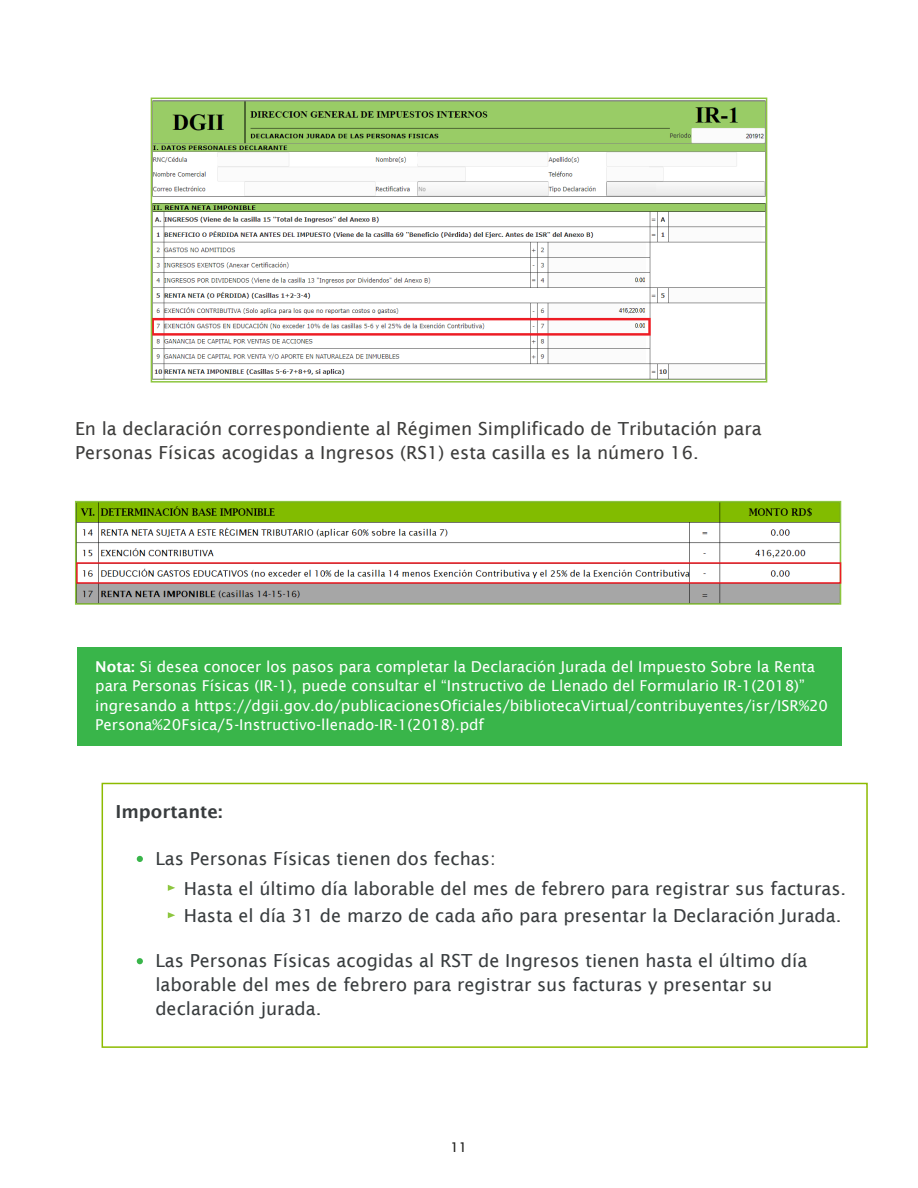
<style>
.page{position:relative;width:918px;height:1188px;background:#fff}
.page>*{position:absolute;margin:0;border:0;box-sizing:border-box;transform-origin:0 0}
.t1{font:18px/24px "Lucida Sans";color:#383c3e}
.t2{font:18px/24px "Lucida Sans";color:#3c3c3b}
.t3{font:600 18px "Lucida Sans";color:#383c3e}
.t4{font:15px/19.5px "Lucida Sans";color:#fff}
.t5{font:13.5px "Lucida Sans";color:#1d1d1b}
.s1{font-weight:600}
</style>
<div class="page">
<img style="left:154px;top:101px;width:610px;height:279px">
<div style="left:151px;top:98px;width:616px;height:285px;border:2px solid #8dc63f"></div>
<div style="left:102px;top:783px;width:766px;height:265px;border:2px solid #8dbb00"></div>
<svg style="left:137px;top:856px;width:6px;height:6px"></svg>
<svg style="left:137px;top:958px;width:6px;height:6px"></svg>
<svg style="left:168px;top:885px;width:7px;height:6px"></svg>
<svg style="left:168px;top:912px;width:7px;height:6px"></svg>
<div style="left:77px;top:647px;width:764px;height:99px;background:#39b54a"></div>
<img style="left:78px;top:504px;width:760px;height:98px">
<div style="left:75px;top:501px;width:766px;height:104px;border:2px solid #8dc63f"></div>
<div style="left:750px;top:585px;width:58px;height:16px;background:#a6a6a6"></div>
<div style="left:76px;top:562px;width:765px;height:22px;border:2px solid #ed1c24"></div>
<p class="t2" style="left:75px;top:416px;width:688px">En la declaración correspondiente al Régimen Simplificado de Tributación para<br>Personas Físicas acogidas a Ingresos (RS1) esta casilla es la número 16.</p>
<p class="t4" style="left:95px;top:657px;width:734px"><span class="s1">Nota:</span> Si desea conocer los pasos para completar la Declaración Jurada del Impuesto Sobre la Renta para Personas Físicas (IR-1), puede consultar el “Instructivo de Llenado del Formulario IR-1(2018)” ingresando a https://dgii.gov.do/publicacionesOficiales/bibliotecaVirtual/contribuyentes/isr/ISR%20<br>Persona%20Fsica/5-Instructivo-llenado-IR-1(2018).pdf</p>
<p class="t3" style="left:116px;top:802px;width:109px">Importante:</p>
<p class="t1" style="left:184px;top:843px;width:664px;line-height:30px;text-indent:-28px">Las Personas Físicas tienen dos fechas:<br>Hasta el último día laborable del mes de febrero para registrar sus facturas.</p>
<p class="t1" style="left:184px;top:903px;width:659px">Hasta el día 31 de marzo de cada año para presentar la Declaración Jurada.</p>
<p class="t1" style="left:155px;top:948px;width:653px">Las Personas Físicas acogidas al RST de Ingresos tienen hasta el último día laborable del mes de febrero para registrar sus facturas y presentar su declaración jurada.</p>
<p class="t5" style="left:450px;top:1140px;width:19px">11</p>
</div>
